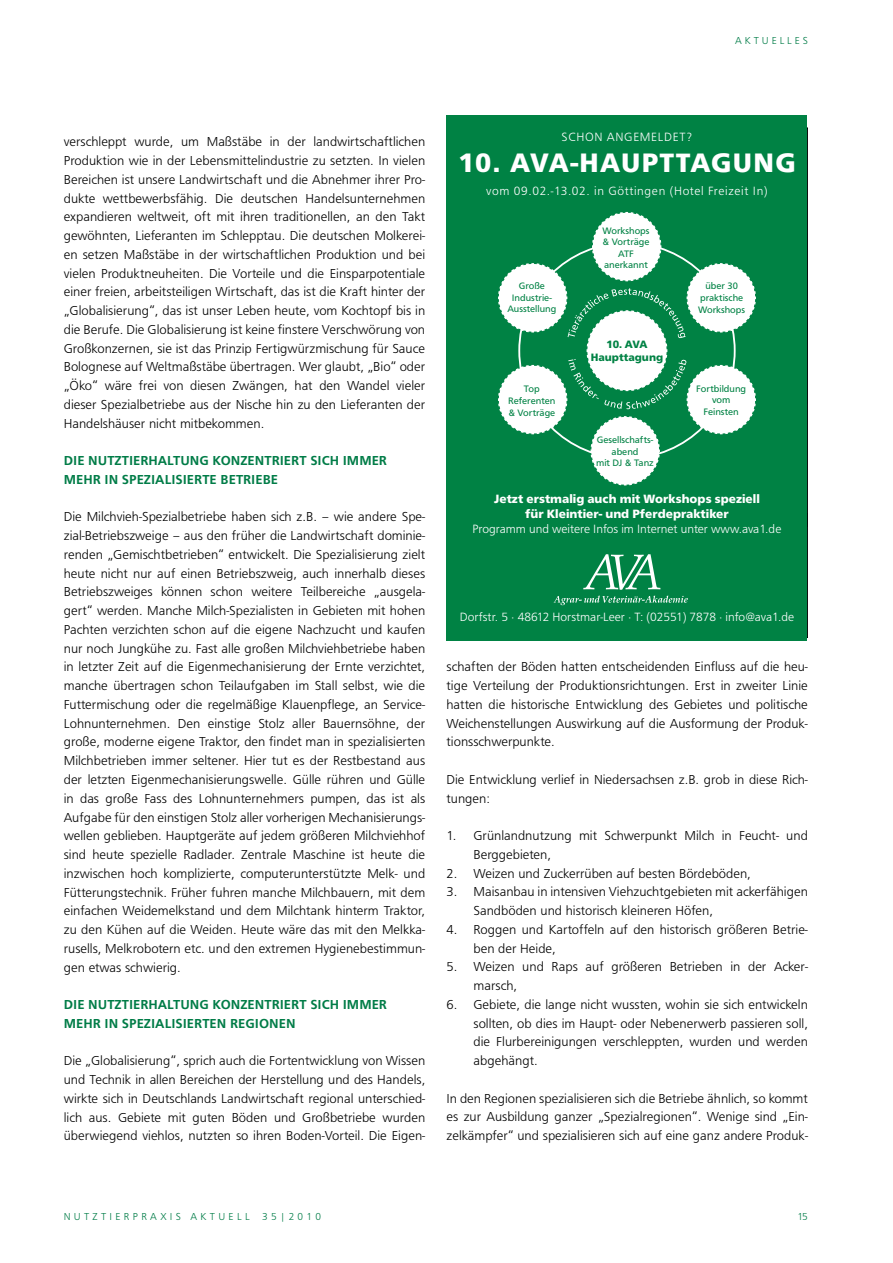
<style>
.page{position:relative;width:893px;height:1263px;background:#fff}
.page>*{position:absolute;margin:0;border:0;box-sizing:border-box;transform-origin:0 0}
.t1{font:700 27.75px "Frutus T";letter-spacing:.05em;color:#fff}
.t2{font:300 13.5px/18.8px "Frutus T";color:#000;text-align:justify}
.t3{font:500 13.5px/18.8px "Frutus T";color:#007c47}
.t4{font:300 12.45px "Frutus T";color:#fff}
.t5{font:700 12.45px/15px "Frutus T";color:#fff;text-align:center}
.t6{font:300 12.45px "Frutus T";letter-spacing:.05em;color:#fff}
.t7{font:700 11.1px/13.4px "Frutus T";color:#008244;text-align:center}
.t8{font:300 10.5px "Frutus T";color:#007c47}
.t9{font:9.75px/11.7px "Frutus T";color:#008244;text-align:center}
</style>
<div class="page">
<div style="left:446px;top:115px;width:361px;height:526px;background:#008244"></div>
<svg style="left:553px;top:554px;width:135px;height:52px"></svg>
<svg style="left:498px;top:211px;width:258px;height:275px"></svg>
<p class="t8" style="left:735px;top:35px;width:74px">A K T U E L L E S</p>
<p class="t2" style="left:64px;top:132px;width:363px">verschleppt wurde, um Maßstäbe in der landwirtschaftlichen Produktion wie in der Lebensmittelindustrie zu setzten. In vielen Bereichen ist unsere Landwirtschaft und die Abnehmer ihrer Pro&shy;dukte wettbewerbsfähig. Die deutschen Handelsunternehmen expandieren weltweit, oft mit ihren traditionellen, an den Takt gewöhnten, Lieferanten im Schlepptau. Die deutschen Molkerei&shy;en setzen Maßstäbe in der wirtschaftlichen Produktion und bei vielen Produktneuheiten. Die Vorteile und die Einsparpotentiale einer freien, arbeitsteiligen Wirtschaft, das ist die Kraft hinter der „Globalisierung“, das ist unser Leben heute, vom Kochtopf bis in die Berufe. Die Globalisierung ist keine finstere Verschwörung von Großkonzernen, sie ist das Prinzip Fertigwürzmischung für Sauce Bolognese auf Weltmaßstäbe übertragen. Wer glaubt, „Bio“ oder „Öko“ wäre frei von diesen Zwängen, hat den Wandel vieler dieser Spezialbetriebe aus der Nische hin zu den Lieferanten der Handelshäuser nicht mitbekommen.</p>
<p class="t3" style="left:64px;top:451px;width:325px">DIE N UTZTIERHALTUNG KONZENTRIERT SICH IMMER<br>MEHR IN SPEZIALISIERTE BETRIEBE</p>
<p class="t2" style="left:64px;top:507px;width:363px">Die Milchvieh-Spezialbetriebe haben sich z.B. – wie andere Spe&shy;zial-Betriebszweige – aus den früher die Landwirtschaft dominie&shy;renden „Gemischtbetrieben“ entwickelt. Die Spezialisierung zielt heute nicht nur auf einen Betriebszweig, auch innerhalb dieses Betriebszweiges können schon weitere Teilbereiche „ausgela&shy;gert“ werden. Manche Milch-Spezialisten in Gebieten mit hohen Pachten verzichten schon auf die eigene Nachzucht und kaufen nur noch Jungkühe zu. Fast alle großen Milchviehbetriebe haben in letzter Zeit auf die Eigenmechanisierung der Ernte verzichtet, manche übertragen schon Teilaufgaben im Stall selbst, wie die Futtermischung oder die regelmäßige Klauenpflege, an Service-Lohnunternehmen. Den einstige Stolz aller Bauernsöhne, der große, moderne eigene Traktor, den findet man in spezialisierten Milchbetrieben immer seltener. Hier tut es der Restbestand aus der letzten Eigenmechanisierungswelle. Gülle rühren und Gülle in das große Fass des Lohnunternehmers pumpen, das ist als Aufgabe für den einstigen Stolz aller vorherigen Mechanisierungs&shy;wellen geblieben. Hauptgeräte auf jedem größeren Milchviehhof sind heute spezielle Radlader. Zentrale Maschine ist heute die inzwischen hoch komplizierte, computerunterstützte Melk- und Fütterungstechnik. Früher fuhren manche Milchbauern, mit dem einfachen Weidemelkstand und dem Milchtank hinterm Traktor, zu den Kühen auf die Weiden. Heute wäre das mit den Melkka&shy;rusells, Melkrobotern etc. und den extremen Hygienebestimmun&shy;gen etwas schwierig.</p>
<p class="t3" style="left:64px;top:995px;width:325px">DIE N UTZTIERHALTUNG KONZENTRIERT SICH IMMER<br>MEHR IN SPEZIALISIERTEN REGIONEN</p>
<p class="t2" style="left:64px;top:1051px;width:363px">Die „Globalisierung“, sprich auch die Fortentwicklung von Wissen und Technik in allen Bereichen der Herstellung und des Handels, wirkte sich in Deutschlands Landwirtschaft regional unterschied&shy;lich aus. Gebiete mit guten Böden und Großbetriebe wurden überwiegend viehlos, nutzten so ihren Boden-Vorteil. Die Eigen-</p>
<p class="t6" style="left:562px;top:129px;width:132px">SCHON ANGEMELDET?</p>
<h1 class="t1" style="left:459px;top:147px;width:338px">10. AVA-HAUPTTAGUNG</h1>
<p class="t6" style="left:486px;top:183px;width:283px">vom 09.02.-13.02. in Göttingen (Hotel Freizeit In)</p>
<p class="t9" style="left:507px;top:280px;width:50px">Große<br>Industrie-<br>Ausstellung</p>
<p class="t9" style="left:508px;top:383px;width:49px">Top<br>Referenten &amp; Vorträge</p>
<p class="t9" style="left:602px;top:224px;width:49px">Workshops &amp; Vorträge<br>ATF anerkannt</p>
<p class="t7" style="left:591px;top:337px;width:74px">10. AVA<br>Haupttagung</p>
<p class="t9" style="left:596px;top:434px;width:59px">Gesellschafts&shy;abend<br>mit DJ &amp; Tanz</p>
<p class="t9" style="left:698px;top:280px;width:49px">über 30 praktische<br>Workshops</p>
<p class="t9" style="left:696px;top:382px;width:51px">Fortbildung vom<br>Feinsten</p>
<p class="t5" style="left:494px;top:491px;width:267px">Jetzt erstmalig auch mit Workshops speziell für Kleintier- und Pferdepraktiker</p>
<p class="t4" style="left:473px;top:521px;width:310px">Programm und weitere Infos im Internet unter www.ava1.de</p>
<p class="t4" style="left:460px;top:610px;width:336px">Dorfstr. 5 · 48612 Horstmar-Leer · T: (02551) 7878 · info@ava1.de</p>
<p class="t2" style="left:446px;top:657px;width:363px">schaften der Böden hatten entscheidenden Einfluss auf die heu&shy;tige Verteilung der Produktionsrichtungen. Erst in zweiter Linie hatten die historische Entwicklung des Gebietes und politische Weichenstellungen Auswirkung auf die Ausformung der Produk&shy;tionsschwerpunkte.</p>
<p class="t2" style="left:446px;top:770px;width:363px">Die Entwicklung verlief in Niedersachsen z.B. grob in diese Rich&shy;tungen:</p>
<p class="t2" style="left:473px;top:826px;width:336px;text-indent:-27px">1. Grünlandnutzung mit Schwerpunkt Milch in Feucht- und<br>Berggebieten,</p>
<p class="t2" style="left:446px;top:863px;width:306px">2. Weizen und Zuckerrüben auf besten Bördeböden,</p>
<p class="t2" style="left:473px;top:882px;width:336px;text-indent:-27px">3. Maisanbau in intensiven Viehzuchtgebieten mit ackerfähigen<br>Sandböden und historisch kleineren Höfen,</p>
<p class="t2" style="left:473px;top:920px;width:336px;text-indent:-27px">4. Roggen und Kartoffeln auf den historisch größeren Betrie&shy;ben der Heide,</p>
<p class="t2" style="left:473px;top:957px;width:336px;text-indent:-27px">5. Weizen und Raps auf größeren Betrieben in der Acker&shy;marsch,</p>
<p class="t2" style="left:473px;top:995px;width:336px;text-indent:-27px">6. Gebiete, die lange nicht wussten, wohin sie sich entwickeln sollten, ob dies im Haupt- oder Nebenerwerb passieren soll, die Flurbereinigungen verschleppten, wurden und werden abgehängt.</p>
<p class="t2" style="left:446px;top:1089px;width:363px">In den Regionen spezialisieren sich die Betriebe ähnlich, so kommt es zur Ausbildung ganzer „Spezialregionen“. Wenige sind „Ein&shy;zelkämpfer“ und spezialisieren sich auf eine ganz andere Produk-</p>
<p class="t8" style="left:64px;top:1210px;width:259px">N U T Z T I E R P R A X I S A K T U E L L 3 5 | 2 0 1 0</p>
<p class="t8" style="left:797px;top:1210px;width:12px">15</p>
</div>
